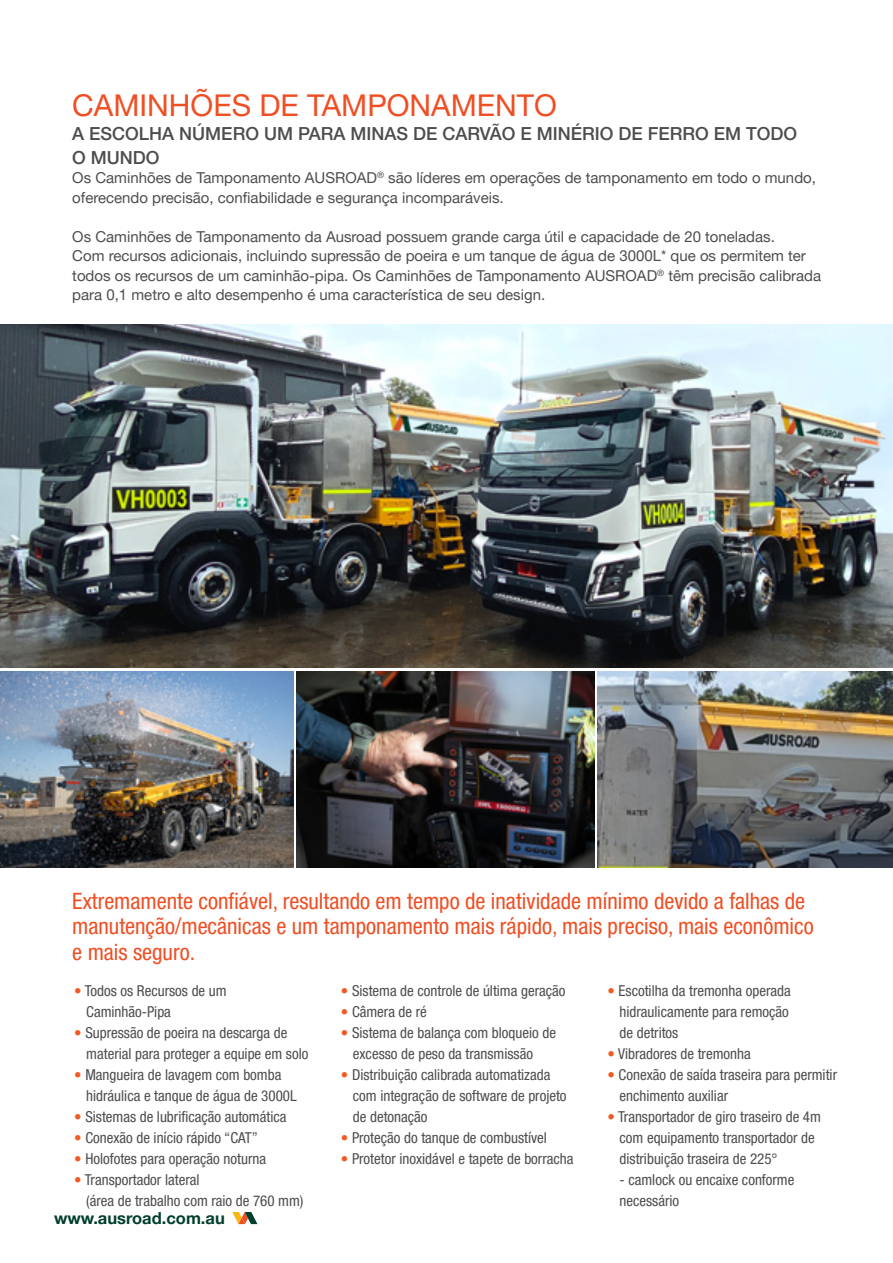
<style>
.page{position:relative;width:893px;height:1263px;background:#fff}
.page>*{position:absolute;margin:0;border:0;box-sizing:border-box;transform-origin:0 0}
.t1{font:30px "Helvetica Neue LT Pro";color:#f04e23}
.t2{font:condensed 22.5px/25.5px "Helvetica Neue LTW1 G";color:#f04e23}
.t3{font:500 18px/24px "Helvetica Neue LT Pro";color:#4d4d4f}
.t4{font:700 16.5px "Helvetica Neue LT Pro";color:#003f2d}
.t5{font:condensed 15px/21px "Helvetica Neue LTW1 G";color:#4d4d4f}
.t6{font:15px/19.5px "Helvetica Neue LT Pro";color:#4d4d4f}
.s1{color:#f15a22}
</style>
<div class="page">
<img style="left:297px;top:671px;width:297px;height:197px">
<img style="left:598px;top:671px;width:295px;height:197px">
<img style="left:0;top:671px;width:293px;height:197px">
<svg style="left:232px;top:1212px;width:25px;height:12px"></svg>
<img style="left:0;top:324px;width:893px;height:344px">
<h1 class="t1" style="left:72px;top:87px;width:486px">CAMINHÕES DE TAMPONAMENTO</h1>
<p class="t3" style="left:72px;top:121px;width:726px">A ESCOLHA NÚMERO UM PARA MINAS DE CARVÃO E MINÉRIO DE FERRO EM TODO<br>O MUNDO</p>
<p class="t6" style="left:72px;top:168px;width:745px">Os Caminhões de Tamponamento AUSROAD<sup>®</sup> são líderes em operações de tamponamento em todo o mundo, oferecendo precisão, confiabilidade e segurança incomparáveis.</p>
<p class="t6" style="left:72px;top:226px;width:750px">Os Caminhões de Tamponamento da Ausroad possuem grande carga útil e capacidade de 20 toneladas.<br>Com recursos adicionais, incluindo supressão de poeira e um tanque de água de 3000L* que os permitem ter todos os recursos de um caminhão-pipa. Os Caminhões de Tamponamento AUSROAD<sup>®</sup> têm precisão calibrada para 0,1 metro e alto desempenho é uma característica de seu design.</p>
<h2 class="t2" style="left:72px;top:888px;width:743px">Extremamente confiável, resultando em tempo de inatividade mínimo devido a falhas de manutenção/mecânicas e um tamponamento mais rápido, mais preciso, mais econômico e mais seguro.</h2>
<p class="t5" style="left:86px;top:980px;width:142px;text-indent:-12px"><span class="s1">•</span> Todos os Recursos de um<br>Caminhão-Pipa</p>
<p class="t5" style="left:86px;top:1022px;width:224px;text-indent:-12px"><span class="s1">•</span> Supressão de poeira na descarga de material para proteger a equipe em solo</p>
<p class="t5" style="left:86px;top:1064px;width:212px;text-indent:-12px"><span class="s1">•</span> Mangueira de lavagem com bomba hidráulica e tanque de água de 3000L</p>
<p class="t5" style="left:74px;top:1106px;width:214px"><span class="s1">•</span> Sistemas de lubrificação automática</p>
<p class="t5" style="left:74px;top:1127px;width:185px"><span class="s1">•</span> Conexão de início rápido “CAT”</p>
<p class="t5" style="left:74px;top:1148px;width:193px"><span class="s1">•</span> Holofotes para operação noturna</p>
<p class="t5" style="left:86px;top:1169px;width:219px;text-indent:-12px"><span class="s1">•</span> Transportador lateral<br>(área de trabalho com raio de 760 mm)</p>
<p class="t5" style="left:341px;top:980px;width:226px"><span class="s1">•</span> Sistema de controle de última geração</p>
<p class="t5" style="left:341px;top:1001px;width:88px"><span class="s1">•</span> Câmera de ré</p>
<p class="t5" style="left:353px;top:1022px;width:205px;text-indent:-12px"><span class="s1">•</span> Sistema de balança com bloqueio de excesso de peso da transmissão</p>
<p class="t5" style="left:353px;top:1064px;width:215px;text-indent:-12px"><span class="s1">•</span> Distribuição calibrada automatizada com integração de software de projeto de detonação</p>
<p class="t5" style="left:341px;top:1127px;width:207px"><span class="s1">•</span> Proteção do tanque de combustível</p>
<p class="t5" style="left:341px;top:1148px;width:234px"><span class="s1">•</span> Protetor inoxidável e tapete de borracha</p>
<p class="t5" style="left:620px;top:980px;width:173px;text-indent:-12px"><span class="s1">•</span> Escotilha da tremonha operada hidraulicamente para remoção de detritos</p>
<p class="t5" style="left:608px;top:1043px;width:145px"><span class="s1">•</span> Vibradores de tremonha</p>
<p class="t5" style="left:620px;top:1064px;width:219px;text-indent:-12px"><span class="s1">•</span> Conexão de saída traseira para permitir enchimento auxiliar</p>
<p class="t5" style="left:620px;top:1106px;width:203px;text-indent:-12px"><span class="s1">•</span> Transportador de giro traseiro de 4m com equipamento transportador de distribuição traseira de 225°</p>
<p class="t5" style="left:620px;top:1169px;width:176px">- camlock ou encaixe conforme necessário</p>
<p class="t4" style="left:54px;top:1208px;width:172px">www.ausroad.com.au</p>
</div>
